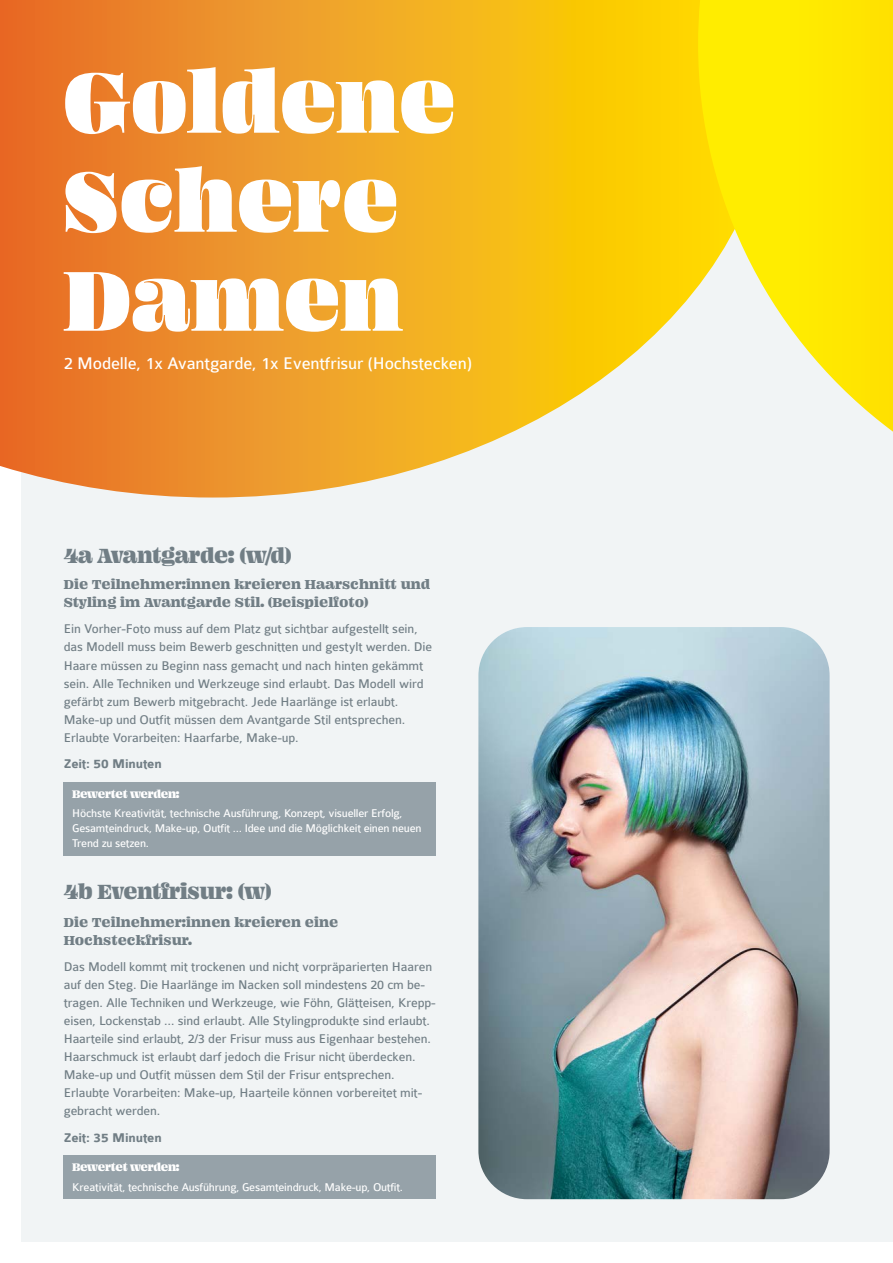
<style>
.page{position:relative;width:893px;height:1263px;background:#fff}
.page>*{position:absolute;margin:0;border:0;box-sizing:border-box;transform-origin:0 0}
.ÜS1{font:93px/99px "Ohno Fatface 36 Pt";letter-spacing:.025em;color:#fff}
.ÜS2{font:22.5px "Ohno Fatface 16 Pt";letter-spacing:-.01em;color:#717e85}
.ZT{font:18px "Colaborate";letter-spacing:-.01em;color:#fff}
.ÜS2_small{font:14.25px/18px "Ohno Fatface 12 Pt";color:#717e85}
.FT_small{font:13.5px/18px "Colaborate";letter-spacing:-.01em;color:#717e85}
.FT_small-2{font:700 13.5px "Colaborate";letter-spacing:-.01em;color:#717e85}
.CONTENT{font:12px/15px "Colaborate";letter-spacing:-.02em;color:#fff}
.ÜS2_xsmall{font:12px "Ohno Fatface 16 Pt";letter-spacing:-.02em;color:#fff}
</style>
<div class="page">
<div style="left:21px;top:21px;width:872px;height:1221px;background:#f1f4f5"></div>
<svg style="left:0;top:0;width:698px;height:497px;background:#f0a833"></svg>
<svg style="left:698px;top:0;width:195px;height:432px"></svg>
<div style="left:64px;top:782px;width:372px;height:74px;background:#96a2a9"></div>
<div style="left:64px;top:1155px;width:372px;height:44px;background:#96a2a9"></div>
<img style="left:478px;top:627px;width:352px;height:572px">
<p class="ÜS1" style="left:64px;top:49px;width:392px">Goldene<br>Schere<br>Damen</p>
<p class="ZT" style="left:64px;top:354px;width:410px">2 Modelle, 1x Avantgarde, 1x Eventfrisur (Hochstecken)</p>
<p class="ÜS2" style="left:64px;top:540px;width:229px">4a Avantgarde: (w/d)</p>
<p class="ÜS2_small" style="left:64px;top:575px;width:368px">Die Teilnehmer:innen kreieren Haarschnitt und<br>Styling im Avantgarde Stil. (Beispielfoto)</p>
<p class="FT_small" style="left:64px;top:620px;width:370px">Ein Vorher-Foto muss auf dem Platz gut sichtbar aufgestellt sein, das Modell muss beim Bewerb geschnitten und gestylt werden. Die Haare müssen zu Beginn nass gemacht und nach hinten gekämmt sein. Alle Techniken und Werkzeuge sind erlaubt. Das Modell wird gefärbt zum Bewerb mitgebracht. Jede Haarlänge ist erlaubt.<br>Make-up und Outfit müssen dem Avantgarde Stil entsprechen.<br>Erlaubte Vorarbeiten: Haarfarbe, Make-up.</p>
<p class="FT_small-2" style="left:64px;top:757px;width:100px">Zeit: 50 Minuten</p>
<p class="ÜS2_xsmall" style="left:72px;top:785px;width:109px">Bewertet werden:</p>
<p class="CONTENT" style="left:72px;top:806px;width:351px">Höchste Kreativität, technische Ausführung, Konzept, visueller Erfolg,<br>Gesamteindruck, Make-up, Outfit … Idee und die Möglichkeit einen neuen<br>Trend zu setzen.</p>
<p class="ÜS2" style="left:64px;top:876px;width:209px">4b Eventfrisur: (w)</p>
<p class="ÜS2_small" style="left:64px;top:912px;width:276px">Die Teilnehmer:innen kreieren eine<br>Hochsteckfrisur.</p>
<p class="FT_small" style="left:64px;top:958px;width:374px">Das Modell kommt mit trockenen und nicht vorpräparierten Haaren auf den Steg. Die Haarlänge im Nacken soll mindestens 20 cm be&shy;tragen. Alle Techniken und Werkzeuge, wie Föhn, Glätteisen, Krepp&shy;eisen, Lockenstab … sind erlaubt. Alle Stylingprodukte sind erlaubt.<br>Haarteile sind erlaubt, 2/3 der Frisur muss aus Eigenhaar bestehen.<br>Haarschmuck ist erlaubt darf jedoch die Frisur nicht überdecken.<br>Make-up und Outfit müssen dem Stil der Frisur entsprechen.<br>Erlaubte Vorarbeiten: Make-up, Haarteile können vorbereitet mit&shy;gebracht werden.</p>
<p class="FT_small-2" style="left:64px;top:1130px;width:100px">Zeit: 35 Minuten</p>
<p class="ÜS2_xsmall" style="left:72px;top:1159px;width:109px">Bewertet werden:</p>
<p class="CONTENT" style="left:72px;top:1179px;width:332px">Kreativität, technische Ausführung, Gesamteindruck, Make-up, Outfit.</p>
</div>
